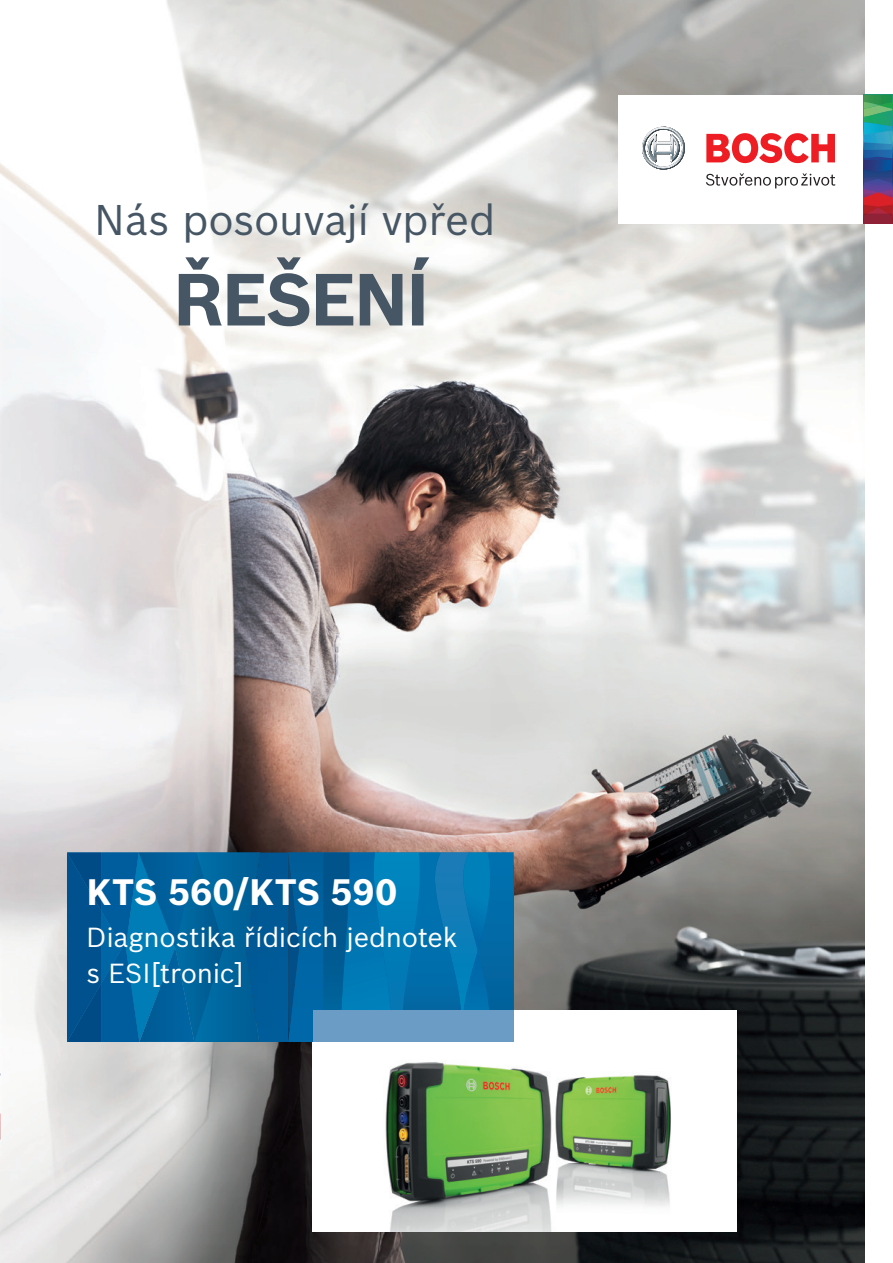
<style>
.page{position:relative;width:893px;height:1263px;background:#fff}
.page>*{position:absolute;margin:0;border:0;box-sizing:border-box;transform-origin:0 0}
.t1{font:700 72.15px "Bosch Sans";letter-spacing:-.035em;color:#465664}
.t2{font:42px "Bosch Sans";letter-spacing:-.01em;color:#465664}
.t3{font:700 36px "Bosch Sans";letter-spacing:.015em;color:#fff}
.t4{font:27px/36px "Bosch Sans";letter-spacing:-.01em;color:#fff}
</style>
<div class="page">
<img style="left:0;top:0;width:864px;height:1263px">
<div style="left:313px;top:1010px;width:424px;height:221px;background:#fff"></div>
<img style="left:385px;top:1010px;width:286px;height:221px">
<div style="left:260px;top:852px;width:28px;height:190px;background:#005a96"></div>
<svg style="left:67px;top:852px;width:193px;height:190px;background:#00619c"></svg>
<svg style="left:288px;top:852px;width:225px;height:190px;background:#026da8"></svg>
<div style="left:313px;top:1010px;width:200px;height:32px;background:#6a9cc5"></div>
<div style="left:619px;top:95px;width:273px;height:129px;background:#fff"></div>
<svg style="left:864px;top:95px;width:29px;height:129px;background:#4e657a"></svg>
<svg style="left:642px;top:127px;width:43px;height:43px"></svg>
<svg style="left:706px;top:173px;width:129px;height:15px"></svg>
<svg style="left:706px;top:133px;width:129px;height:30px"></svg>
<hr style="left:0;top:1010px;width:1px;height:129px;background:#e6c2c4">
<svg style="left:0;top:1010px;width:1px;height:103px"></svg>
<h2 class="t2" style="left:95px;top:194px;width:402px">Nás posouvají vpřed</h2>
<h1 class="t1" style="left:173px;top:255px;width:258px">ŘEŠENÍ</h1>
<h3 class="t3" style="left:87px;top:869px;width:312px">KTS 560/KTS 590</h3>
<p class="t4" style="left:87px;top:919px;width:372px">Diagnostika řídicích jednotek s ESI[tronic]</p>
</div>
